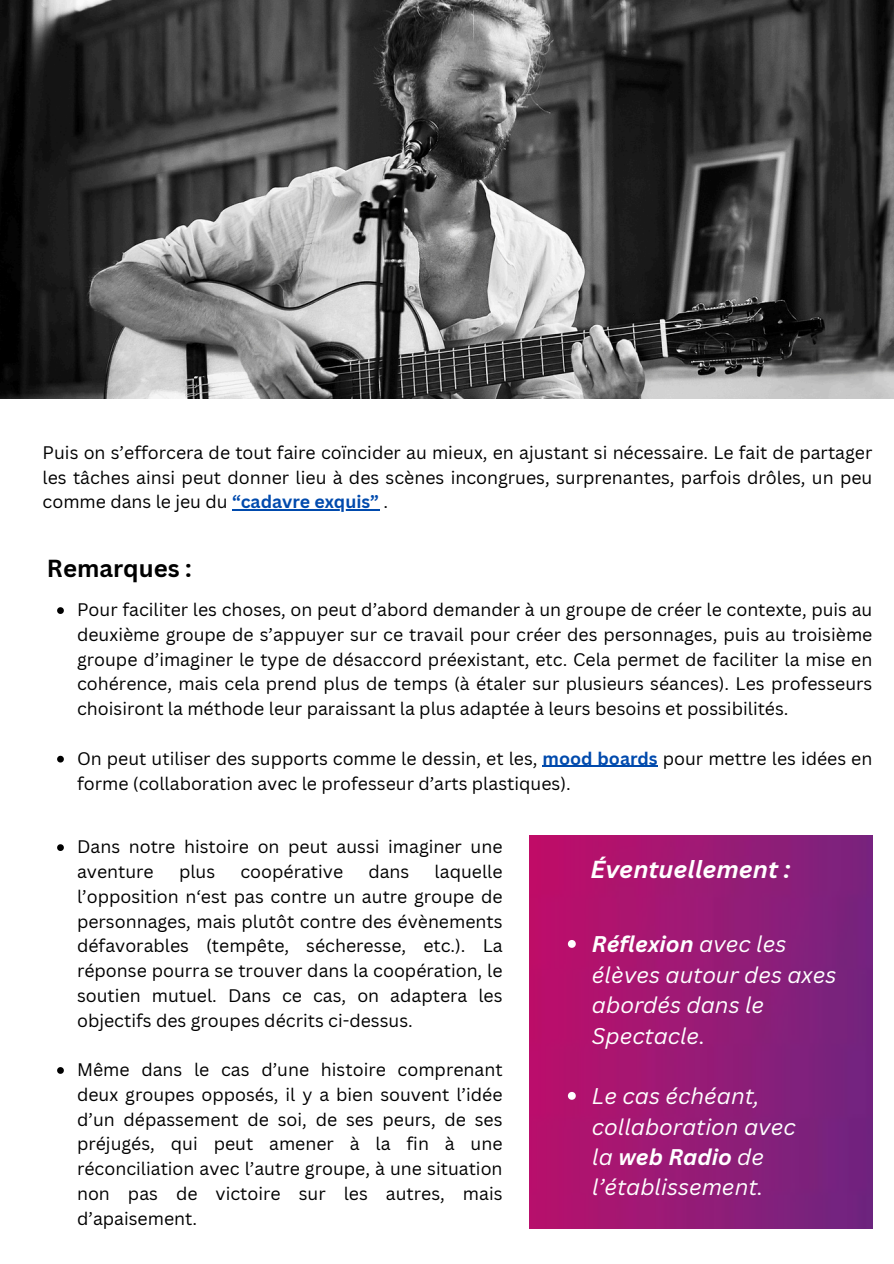
<style>
.page{position:relative;width:894px;height:1264px;background:#fff}
.page>*{position:absolute;margin:0;border:0;box-sizing:border-box;transform-origin:0 0}
.t1{font:italic 700 24px "Canva Sans";color:#fff}
.t2{font:700 24px "Canva Sans";color:#000}
.t3{font:italic 22.05px/30.3px "Canva Sans";color:#fff}
.t4{font:17.7px/24.8px "Canva Sans";color:#000;text-align:justify}
.s1{font-weight:700;color:#004aad}
.s2{font-weight:700}
</style>
<div class="page">
<img style="left:529px;top:835px;width:343px;height:393px">
<img style="left:0;top:0;width:893px;height:398px">
<hr style="left:232px;top:509px;width:147px;height:1px;background:#004aad">
<svg style="left:57px;top:844px;width:7px;height:7px"></svg>
<svg style="left:57px;top:1067px;width:7px;height:6px"></svg>
<svg style="left:567px;top:940px;width:8px;height:7px"></svg>
<svg style="left:567px;top:1091px;width:8px;height:8px"></svg>
<svg style="left:57px;top:607px;width:7px;height:7px"></svg>
<svg style="left:57px;top:755px;width:7px;height:7px"></svg>
<hr style="left:542px;top:766px;width:115px;height:1px;background:#004aad">
<h1 class="t4" style="left:43px;top:439px;width:831px">Puis on s’efforcera de tout faire coïncider au mieux, en ajustant si nécessaire. Le fait de partager les tâches ainsi peut donner lieu à des scènes incongrues, surprenantes, parfois drôles, un peu comme dans le jeu du <span class="s1">“cadavre exquis”</span> .</h1>
<p class="t2" style="left:47px;top:551px;width:146px">Remarques :</p>
<h2 class="t4" style="left:77px;top:597px;width:796px">Pour faciliter les choses, on peut d’abord demander à un groupe de créer le contexte, puis au deuxième groupe de s’appuyer sur ce travail pour créer des personnages, puis au troisième groupe d’imaginer le type de désaccord préexistant, etc. Cela permet de faciliter la mise en cohérence, mais cela prend plus de temps (à étaler sur plusieurs séances). Les professeurs choisiront la méthode leur paraissant la plus adaptée à leurs besoins et possibilités.</h2>
<p class="t4" style="left:77px;top:745px;width:796px">On peut utiliser des supports comme le dessin, et les, <span class="s1">mood boards</span> pour mettre les idées en forme (collaboration avec le professeur d’arts plastiques).</p>
<p class="t4" style="left:77px;top:834px;width:427px">Dans notre histoire on peut aussi imaginer une aventure</p>
<p class="t4" style="left:77px;top:858px;width:427px;text-indent:357px">laquelle l’opposition n‘est pas contre un autre groupe de personnages, mais plutôt contre des évènements défavorables (tempête, sécheresse, etc.). La réponse pourra se trouver dans la coopération, le soutien mutuel. Dans ce cas, on adaptera les objectifs des groupes décrits ci-dessus.</p>
<p class="t4" style="left:77px;top:1056px;width:427px">Même dans le cas d’une histoire comprenant deux groupes opposés, il y a bien souvent l’idée d’un dépassement de soi, de ses peurs, de ses préjugés, qui peut amener à la fin à une réconciliation avec l’autre groupe, à une situation non pas de victoire sur les autres, mais d’apaisement.</p>
<p class="t4" style="left:179px;top:858px;width:38px">plus</p>
<p class="t4" style="left:240px;top:858px;width:104px">coopérative</p>
<p class="t4" style="left:368px;top:858px;width:43px">dans</p>
<p class="t1" style="left:590px;top:852px;width:201px">Éventuellement :</p>
<p class="t3" style="left:591px;top:928px;width:246px"><span class="s2">Réflexion</span> avec les élèves autour des axes abordés dans le<br>Spectacle.</p>
<p class="t3" style="left:591px;top:1080px;width:205px">Le cas échéant, collaboration avec</p>
<h1 class="t3" style="left:592px;top:1141px;width:173px">la <span class="s2">web Radio</span> de l’établissement.</h1>
</div>
